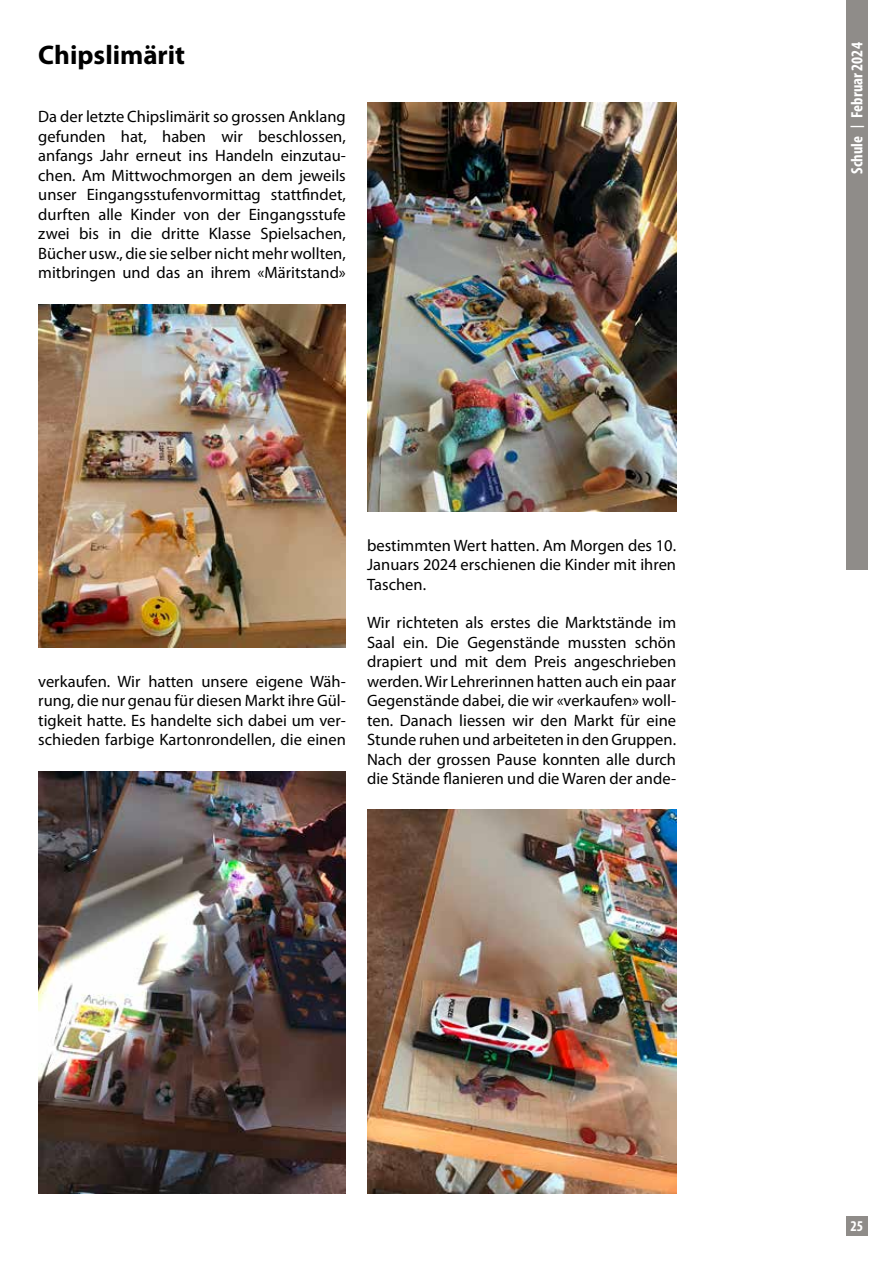
<style>
.page{position:relative;width:893px;height:1263px;background:#fff}
.page>*{position:absolute;margin:0;border:0;box-sizing:border-box;transform-origin:0 0}
.t1{font:700 27px "Myriad Pro";color:#000}
.t2{font:16.5px/19.5px "Myriad Pro";color:#000;text-align:justify}
.t3{font:700 condensed 16.5px "Myriad Pro";color:#fff}
.t4{font:700 condensed 15px "Myriad Pro";color:#fff}
.s1{font-size:13.5px}
</style>
<div class="page">
<div style="left:846px;top:1216px;width:21px;height:19px;background:#8f8c89"></div>
<div style="left:846px;top:0;width:21px;height:570px;background:#8f8c89"></div>
<img style="left:38px;top:305px;width:308px;height:343px">
<img style="left:367px;top:103px;width:309px;height:409px">
<img style="left:38px;top:771px;width:308px;height:422px">
<img style="left:367px;top:809px;width:309px;height:384px">
<h1 class="t1" style="left:38px;top:37px;width:148px">Chipslimärit</h1>
<p class="t2" style="left:38px;top:107px;width:309px">Da der letzte Chipslimärit so grossen Anklang</p>
<p class="t2" style="left:38px;top:126px;width:309px">gefunden hat, haben wir beschlossen, anfangs Jahr erneut ins Handeln einzutau&shy;chen. Am Mittwochmorgen an dem jeweils unser Eingangsstufenvormittag stattfindet, durften alle Kinder von der Eingangsstufe zwei bis in die dritte Klasse Spielsachen, Bücher usw., die sie selber nicht mehr wollten, mitbringen und das an ihrem «Märitstand»</p>
<p class="t2" style="left:38px;top:671px;width:309px">verkaufen. Wir hatten unsere eigene Wäh&shy;rung, die nur genau für diesen Markt ihre Gül&shy;tigkeit hatte. Es handelte sich dabei um ver&shy;schieden farbige Kartonrondellen, die einen</p>
<p class="t2" style="left:367px;top:535px;width:310px">bestimmten Wert hatten. Am Morgen des 10.<br>Januars 2024 erschienen die Kinder mit ihren Taschen.</p>
<p class="t2" style="left:367px;top:613px;width:311px">Wir richteten als erstes die Marktstände im Saal ein. Die Gegenstände mussten schön drapiert und mit dem Preis angeschrieben werden. Wir Lehrerinnen hatten auch ein paar Gegenstände dabei, die wir «verkaufen» woll&shy;ten. Danach liessen wir den Markt für eine Stunde ruhen und arbeiteten in den Gruppen.<br>Nach der grossen Pause konnten alle durch die Stände flanieren und die Waren der ande-</p>
<p class="t3" style="left:847px;top:118px;width:77px;rotate:-90deg">Februar 2024</p>
<p class="t3" style="left:847px;top:174px;width:50px;rotate:-90deg">Schule <span class="s1">|</span></p>
<p class="t4" style="left:850px;top:1216px;width:14px">25</p>
</div>
